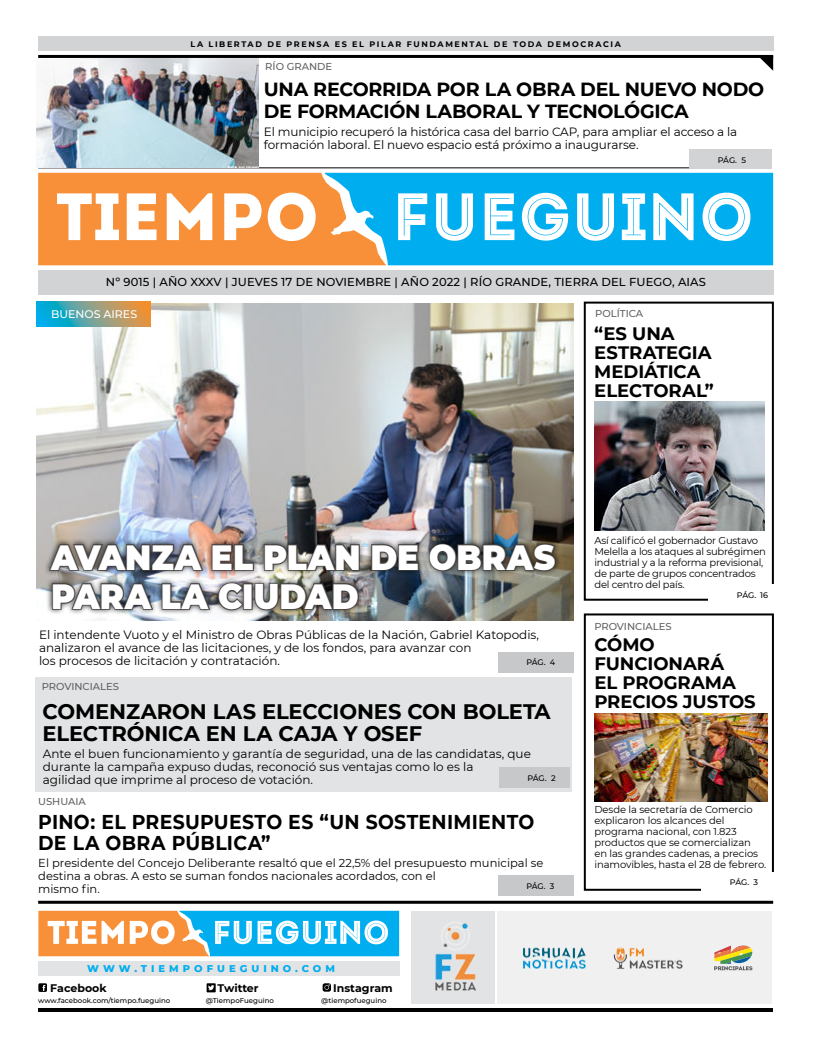
<style>
.page{position:relative;width:820px;height:1049px;background:#fff}
.page>*{position:absolute;margin:0;border:0;box-sizing:border-box;transform-origin:0 0}
.t1{font:900 35px/39px "Montserrat";letter-spacing:.005em;color:#fff;scale:.93 1}
.t2{font:700 21px/22px "Montserrat";letter-spacing:-.005em;color:#000}
.t3{font:700 20px/21px "Montserrat";letter-spacing:.015em;color:#000;scale:.94 1}
.t4{font:700 19px/22px "Montserrat";letter-spacing:-.015em;color:#000}
.t5{font:700 18px/19px "Montserrat";letter-spacing:-.005em;color:#000}
.t6{font:12px/13px "Montserrat";color:#000}
.t7{font:11.5px/13px "Montserrat";color:#000}
.t8{font:500 11.5px "Montserrat";letter-spacing:.01em;color:#000}
.t9{font:700 11px "Montserrat";color:#000}
.t10{font:500 11px "Montserrat";color:#fff}
.t11{font:10px/11px "Montserrat";letter-spacing:-.02em;color:#000}
.t12{font:500 10px "Montserrat";color:#616161}
.t13{font:800 10px "Montserrat";letter-spacing:.4em;color:#00aeef}
.t14{font:700 8px "Montserrat";letter-spacing:.2em;color:#000}
.t15{font:500 8px "Montserrat";letter-spacing:-.01em;color:#000}
.t16{font:500 7px "Montserrat";color:#000}
</style>
<div class="page">
<img style="left:37px;top:303px;width:536px;height:318px">
<div style="left:583px;top:613px;width:190px;height:278px;border:2px solid #000"></div>
<div style="left:583px;top:302px;width:190px;height:299px;border:2px solid #000"></div>
<div style="left:35px;top:677px;width:536px;height:115px;background:#e2e3e4"></div>
<hr style="left:38px;top:55px;width:734px;height:3px;background:#000">
<svg style="left:757px;top:57px;width:15px;height:13px"></svg>
<div style="left:38px;top:270px;width:734px;height:25px;background:#d1d3d4"></div>
<div style="left:701px;top:872px;width:72px;height:20px;background:#fff"></div>
<div style="left:38px;top:37px;width:734px;height:14px;background:#d1d3d4"></div>
<svg style="left:38px;top:173px;width:286px;height:92px"></svg>
<svg style="left:324px;top:173px;width:448px;height:92px;fill:#00aeef"></svg>
<div style="left:497px;top:652px;width:76px;height:21px;background:#c7c8ca"></div>
<div style="left:499px;top:767px;width:70px;height:20px;background:#c7c8ca"></div>
<hr style="left:38px;top:901px;width:734px;height:3px;background:#000">
<div style="left:708px;top:584px;width:65px;height:20px;background:#fff"></div>
<hr style="left:38px;top:1008px;width:734px;height:4px;background:#000">
<hr style="left:38px;top:167px;width:733px;height:1px;background:#000">
<div style="left:410px;top:911px;width:84px;height:92px;background:#e2e3e4"></div>
<div style="left:497px;top:911px;width:274px;height:92px;background:#f0f0f1"></div>
<div style="left:38px;top:961px;width:361px;height:15px;background:#e2e3e4"></div>
<svg style="left:38px;top:911px;width:361px;height:45px"></svg>
<svg style="left:38px;top:983px;width:9px;height:9px"></svg>
<svg style="left:206px;top:983px;width:10px;height:9px"></svg>
<svg style="left:322px;top:983px;width:8px;height:9px"></svg>
<img style="left:435px;top:923px;width:41px;height:68px">
<img style="left:523px;top:947px;width:63px;height:22px">
<img style="left:613px;top:947px;width:70px;height:22px">
<svg style="left:714px;top:945px;width:38px;height:26px"></svg>
<div style="left:689px;top:150px;width:82px;height:19px;background:#d1d3d4"></div>
<div style="left:44px;top:537px;width:517px;height:78px;background:#000;opacity:.75"></div>
<img style="left:47px;top:543px;width:158px;height:29px">
<svg style="left:211px;top:543px;width:44px;height:29px"></svg>
<svg style="left:263px;top:543px;width:97px;height:29px"></svg>
<svg style="left:370px;top:543px;width:50px;height:29px"></svg>
<svg style="left:427px;top:542px;width:130px;height:30px"></svg>
<svg style="left:51px;top:582px;width:104px;height:29px"></svg>
<svg style="left:161px;top:581px;width:83px;height:30px"></svg>
<div style="left:243px;top:583px;width:9px;height:27px;border:2px solid #474140"></div>
<svg style="left:253px;top:582px;width:107px;height:29px"></svg>
<div style="left:497px;top:875px;width:76px;height:21px;background:#c7c8ca"></div>
<svg style="left:37px;top:302px;width:113px;height:24px"></svg>
<img style="left:37px;top:59px;width:221px;height:108px">
<img style="left:594px;top:713px;width:172px;height:88px">
<img style="left:594px;top:402px;width:170px;height:129px">
<p class="t14" style="left:190px;top:40px;width:431px">LA LIBERTAD DE PRENSA ES EL PILAR FUNDAMENTAL DE TODA DEMOCRACIA</p>
<p class="t12" style="left:265px;top:61px;width:68px">RÍO GRANDE</p>
<h3 class="t4" style="left:264px;top:78px;width:501px">UNA RECORRIDA POR LA OBRA DEL NUEVO NODO<br>DE FORMACIÓN LABORAL Y TECNOLÓGICA</h3>
<p class="t6" style="left:264px;top:126px;width:474px">El municipio recuperó la histórica casa del barrio CAP, para ampliar el acceso a la formación laboral. El nuevo espacio está próximo a inaugurarse.</p>
<p class="t15" style="left:717px;top:156px;width:30px">PÁG. 5</p>
<p class="t8" style="left:106px;top:276px;width:601px">Nº 9015 | AÑO XXXV | JUEVES 17 DE NOVIEMBRE | AÑO 2022 | RÍO GRANDE, TIERRA DEL FUEGO, AIAS</p>
<p class="t10" style="left:51px;top:308px;width:88px">BUENOS AIRES</p>
<p class="t12" style="left:595px;top:308px;width:50px">POLÍTICA</p>
<h3 class="t5" style="left:594px;top:324px;width:121px">“ES UNA<br>ESTRATEGIA<br>MEDIÁTICA<br>ELECTORAL”</h3>
<h1 class="t1" style="left:51px;top:538px;width:543px">AVANZA EL PLAN DE OBRAS<br>PARA LA CIUDAD</h1>
<p class="t6" style="left:39px;top:628px;width:501px">El intendente Vuoto y el Ministro de Obras Públicas de la Nación, Gabriel Katopodis, analizaron el avance de las licitaciones, y de los fondos, para avanzar con<br>los procesos de licitación y contratación.</p>
<p class="t15" style="left:526px;top:658px;width:30px">PÁG. 4</p>
<p class="t12" style="left:42px;top:681px;width:79px">PROVINCIALES</p>
<h2 class="t2" style="left:43px;top:700px;width:509px">COMENZARON LAS ELECCIONES CON BOLETA<br>ELECTRÓNICA EN LA CAJA Y OSEF</h2>
<p class="t6" style="left:43px;top:747px;width:489px">Ante el buen funcionamiento y garantía de seguridad, una de las candidatas, que durante la campaña expuso dudas, reconoció sus ventajas como lo es la<br>agilidad que imprime al proceso de votación.</p>
<h3 class="t3" style="left:38px;top:812px;width:529px">PINO: EL PRESUPUESTO ES “UN SOSTENIMIENTO<br>DE LA OBRA PÚBLICA”</h3>
<p class="t15" style="left:527px;top:773px;width:30px">PÁG. 2</p>
<p class="t12" style="left:38px;top:796px;width:49px">USHUAIA</p>
<p class="t7" style="left:38px;top:856px;width:506px">El presidente del Concejo Deliberante resaltó que el 22,5% del presupuesto municipal se destina a obras. A esto se suman fondos nacionales acordados, con el<br>mismo fin.</p>
<p class="t15" style="left:526px;top:882px;width:30px">PÁG. 3</p>
<p class="t13" style="left:87px;top:962px;width:249px">WWW.TIEMPOFUEGUINO.COM</p>
<p class="t9" style="left:50px;top:981px;width:58px">Facebook</p>
<p class="t16" style="left:38px;top:996px;width:134px">www.facebook.com/tiempo.fueguino</p>
<p class="t9" style="left:217px;top:981px;width:42px">Twitter</p>
<p class="t16" style="left:206px;top:996px;width:70px">@TiempoFueguino</p>
<p class="t9" style="left:333px;top:981px;width:61px">Instagram</p>
<p class="t16" style="left:321px;top:996px;width:67px">@tiempofueguino</p>
<p class="t11" style="left:594px;top:535px;width:173px">Así calificó el gobernador Gustavo<br>Melella a los ataques al subrégimen industrial y a la reforma previsional, de parte de grupos concentrados del centro del país.</p>
<p class="t15" style="left:736px;top:591px;width:33px">PÁG. 16</p>
<p class="t12" style="left:594px;top:621px;width:79px">PROVINCIALES</p>
<h3 class="t5" style="left:594px;top:635px;width:163px">CÓMO<br>FUNCIONARÁ<br>EL PROGRAMA<br>PRECIOS JUSTOS</h3>
<p class="t11" style="left:594px;top:805px;width:173px">Desde la secretaría de Comercio explicaron los alcances del programa nacional, con 1.823 productos que se comercializan<br>en las grandes cadenas, a precios inamovibles, hasta el 28 de febrero.</p>
<p class="t15" style="left:729px;top:878px;width:30px">PÁG. 3</p>
</div>
